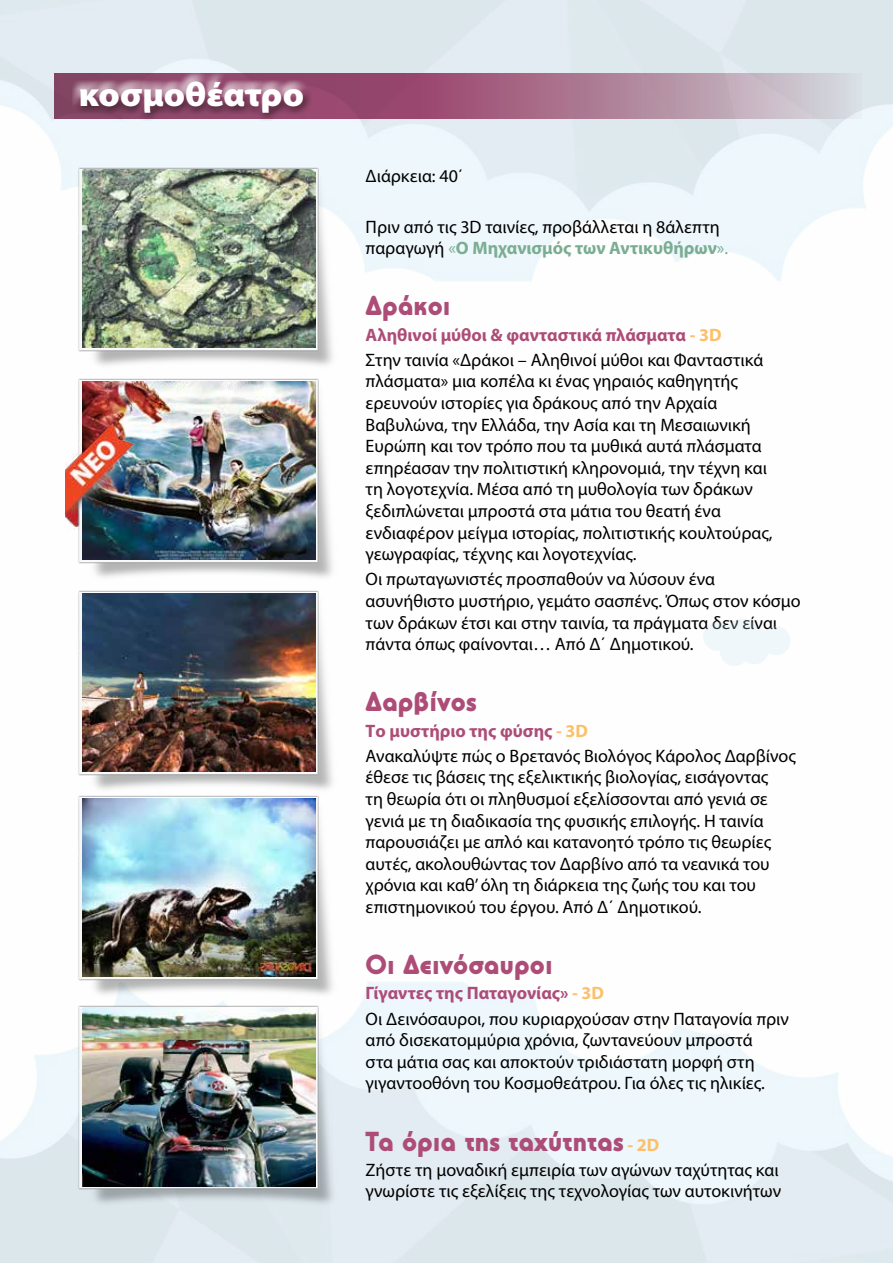
<style>
.page{position:relative;width:893px;height:1263px;background:#fff}
.page>*{position:absolute;margin:0;border:0;box-sizing:border-box;transform-origin:0 0}
.t1{font:900 semi-expanded 33.75px "Myriad Pro";color:#fff}
.t2{font:900 27px "PF Universal";color:#ad4d77}
.t3{font:18px/21.6px "Myriad Pro";color:#000}
.s1{color:#7aad92}
.s2{font-weight:700;color:#7aad92}
.s3{font-weight:700;color:#ad4d77}
.s4{font-weight:700;color:#fdc068}
.s5{font-family:"Myriad Pro";font-weight:700;font-size:18px;color:#fdc068}
</style>
<div class="page">
<img style="left:0;top:0;width:893px;height:666px">
<svg style="left:55px;top:74px;width:806px;height:44px;background:#ae7e97"></svg>
<img style="left:77px;top:795px;width:258px;height:201px">
<img style="left:83px;top:798px;width:232px;height:178px">
<img style="left:68px;top:996px;width:270px;height:212px">
<img style="left:83px;top:1008px;width:233px;height:178px">
<img style="left:68px;top:158px;width:270px;height:634px">
<img style="left:83px;top:593px;width:233px;height:178px">
<img style="left:83px;top:170px;width:233px;height:178px">
<div style="left:72px;top:73px;width:237px;height:45px;background:#fff;opacity:.75"></div>
<div style="left:73px;top:75px;width:239px;height:46px;background:#8d948c;opacity:.75"></div>
<img style="left:83px;top:381px;width:232px;height:179px">
<img style="left:65px;top:420px;width:70px;height:110px">
<div style="left:726px;top:619px;width:33px;height:33px;background:#eff7fa;border-radius:50%"></div>
<svg style="left:758px;top:629px;width:15px;height:29px"></svg>
<div style="left:703px;top:622px;width:29px;height:29px;background:#eff7fa;border-radius:50%"></div>
<div style="left:720px;top:637px;width:29px;height:29px;background:#eff7fa;border-radius:50%"></div>
<div style="left:740px;top:635px;width:29px;height:29px;background:#eff7fa;border-radius:50%"></div>
<div style="left:762px;top:626px;width:28px;height:29px;background:#eff7fa;border-radius:50%"></div>
<h1 class="t1" style="left:79px;top:71px;width:227px">κοσμοθέατρο</h1>
<p class="t3" style="left:366px;top:165px;width:99px">Διάρκεια: 40΄</p>
<p class="t3" style="left:366px;top:215px;width:364px">Πριν από τις 3D ταινίες, προβάλλεται η 8άλεπτη παραγωγή <span class="s1">«</span><span class="s2">Ο Μηχανισμός των Αντικυθήρων</span><span class="s1">».</span></p>
<h2 class="t2" style="left:366px;top:289px;width:86px">Δράκοι</h2>
<p class="t3" style="left:366px;top:322px;width:399px;line-height:25.2px"><span class="s3">Αληθινοί μύθοι &amp; φανταστικά πλάσματα</span> <span class="s4">- 3D<br></span>Στην ταινία «Δράκοι – Αληθινοί μύθοι και Φανταστικά</p>
<p class="t3" style="left:366px;top:370px;width:408px">πλάσματα» μια κοπέλα κι ένας γηραιός καθηγητής ερευνούν ιστορίες για δράκους από την Αρχαία Βαβυλώνα, την Ελλάδα, την Ασία και τη Μεσαιωνική Ευρώπη και τον τρόπο που τα μυθικά αυτά πλάσματα επηρέασαν την πολιτιστική κληρονομιά, την τέχνη και τη λογοτεχνία. Μέσα από τη μυθολογία των δράκων ξεδιπλώνεται μπροστά στα μάτια του θεατή ένα ενδιαφέρον μείγμα ιστορίας, πολιτιστικής κουλτούρας, γεωγραφίας, τέχνης και λογοτεχνίας.</p>
<p class="t3" style="left:366px;top:568px;width:437px">Οι πρωταγωνιστές προσπαθούν να λύσουν ένα ασυνήθιστο μυστήριο, γεμάτο σασπένς. Όπως στον κόσμο των δράκων έτσι και στην ταινία, τα πράγματα δεν είναι πάντα όπως φαίνονται… Από Δ΄ Δημοτικού.</p>
<h2 class="t2" style="left:366px;top:685px;width:113px">Δαρβίνος</h2>
<p class="t3" style="left:366px;top:718px;width:432px;line-height:25.2px"><span class="s3">Το μυστήριο της φύσης</span> <span class="s4">- 3D<br></span>Ανακαλύψτε πώς ο Βρετανός Βιολόγος Κάρολος Δαρβίνος</p>
<p class="t3" style="left:366px;top:766px;width:407px">έθεσε τις βάσεις της εξελικτικής βιολογίας, εισάγοντας τη θεωρία ότι οι πληθυσμοί εξελίσσονται από γενιά σε γενιά με τη διαδικασία της φυσικής επιλογής. Η ταινία παρουσιάζει με απλό και κατανοητό τρόπο τις θεωρίες αυτές, ακολουθώντας τον Δαρβίνο από τα νεανικά του χρόνια και καθ’ όλη τη διάρκεια της ζωής του και του επιστημονικού του έργου. Από Δ΄ Δημοτικού.</p>
<h2 class="t2" style="left:366px;top:948px;width:189px">Οι Δεινόσαυροι</h2>
<p class="t3" style="left:366px;top:980px;width:425px;line-height:25.2px"><span class="s3">Γίγαντες της Παταγονίας»</span> <span class="s4">- 3D<br></span>Οι Δεινόσαυροι, που κυριαρχούσαν στην Παταγονία πριν</p>
<p class="t3" style="left:366px;top:1029px;width:401px">από δισεκατομμύρια χρόνια, ζωντανεύουν μπροστά στα μάτια σας και αποκτούν τριδιάστατη μορφή στη γιγαντοοθόνη του Κοσμοθεάτρου. Για όλες τις ηλικίες.</p>
<h2 class="t2" style="left:366px;top:1124px;width:295px">Τα όρια της ταχύτητας <span class="s5">- 2D</span></h2>
<p class="t3" style="left:366px;top:1159px;width:417px">Ζήστε τη μοναδική εμπειρία των αγώνων ταχύτητας και γνωρίστε τις εξελίξεις της τεχνολογίας των αυτοκινήτων</p>
</div>
